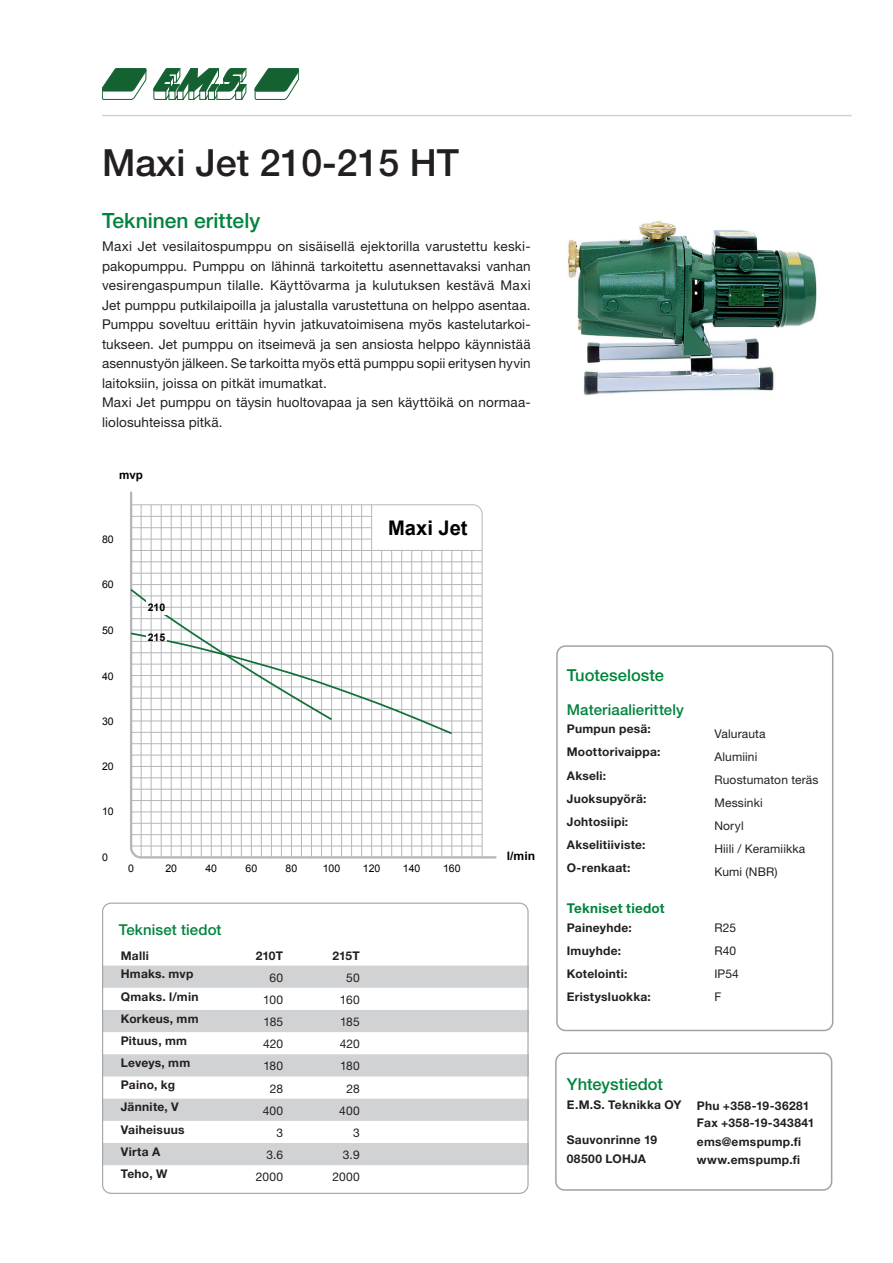
<style>
.page{position:relative;width:893px;height:1263px;background:#fff}
.page>*{position:absolute;margin:0;border:0;box-sizing:border-box;transform-origin:0 0}
.t1{font:500 37.5px "Helvetica Neue LT Std";color:#231f20}
.t2{font:500 21px "Helvetica Neue LT Std";color:#00843d}
.t3{font:700 20.25px "Arial";color:#000}
.t4{font:500 16.5px "Helvetica Neue LT Std";color:#00843d}
.t5{font:500 15px "Helvetica Neue LT Std";letter-spacing:.005em;color:#00843d}
.t6{font:13.5px/19.5px "Helvetica Neue LT Std";letter-spacing:.01em;color:#231f20}
.t7{font:700 13.5px "Helvetica Neue LT Std";letter-spacing:.02em;color:#00843d}
.t8{font:700 12px/16.6px "Helvetica Neue LT Std";letter-spacing:.02em;color:#231f20}
.t9{font:12px "Helvetica Neue LT Std";letter-spacing:.015em;color:#231f20}
.t10{font:700 11.7px "Arial";color:#000;scale:1.05 1}
.t11{font:700 11.7px "Arial";color:#000}
.t12{font:10.5px "Arial";color:#000}
.t13{font:700 10.5px "Arial";color:#000}
</style>
<div class="page">
<div style="left:555px;top:1052px;width:277px;height:139px;border:2px solid #9fa3a5;border-radius:9px"></div>
<svg style="left:102px;top:68px;width:197px;height:32px"></svg>
<hr style="left:103px;top:115px;width:748px;height:1px;background:#d1d2d4">
<svg style="left:104px;top:965px;width:423px;height:200px;fill:#d1d2d4"></svg>
<div style="left:556px;top:645px;width:277px;height:386px;border:2px solid #9fa3a5;border-radius:9px"></div>
<img style="left:568px;top:221px;width:249px;height:174px">
<div style="left:102px;top:902px;width:427px;height:292px;border:1px solid #9fa3a5;border-radius:9px"></div>
<svg style="left:130px;top:491px;width:367px;height:368px"></svg>
<svg style="left:130px;top:589px;width:322px;height:145px"></svg>
<h1 class="t1" style="left:102px;top:140px;width:359px">Maxi Jet 210-215 HT</h1>
<h2 class="t2" style="left:102px;top:208px;width:160px">Tekninen erittely</h2>
<p class="t6" style="left:102px;top:237px;width:430px">Maxi Jet vesilaitospumppu on sisäisellä ejektorilla varustettu keski&shy;pakopumppu. Pumppu on lähinnä tarkoitettu asennettavaksi vanhan vesirengaspumpun tilalle. Käyttövarma ja kulutuksen kestävä Maxi Jet pumppu putkilaipoilla ja jalustalla varustettuna on helppo asentaa.<br>Pumppu soveltuu erittäin hyvin jatkuvatoimisena myös kastelutarkoi&shy;tukseen. Jet pumppu on itseimevä ja sen ansiosta helppo käynnistää asennustyön jälkeen. Se tarkoitta myös että pumppu sopii eritysen hyvin laitoksiin, joissa on pitkät imumatkat.<br>Maxi Jet pumppu on täysin huoltovapaa ja sen käyttöikä on normaa&shy;liolosuhteissa pitkä.</p>
<p class="t11" style="left:119px;top:467px;width:25px">mvp</p>
<p class="t12" style="left:102px;top:532px;width:13px">80</p>
<p class="t12" style="left:102px;top:578px;width:13px">60</p>
<p class="t12" style="left:102px;top:623px;width:13px">50</p>
<p class="t12" style="left:102px;top:669px;width:13px">40</p>
<p class="t12" style="left:102px;top:714px;width:13px">30</p>
<p class="t12" style="left:102px;top:759px;width:13px">20</p>
<p class="t12" style="left:102px;top:804px;width:13px">10</p>
<p class="t13" style="left:148px;top:601px;width:19px">210</p>
<p class="t13" style="left:148px;top:631px;width:19px">215</p>
<h3 class="t3" style="left:388px;top:514px;width:81px">Maxi Jet</h3>
<p class="t12" style="left:102px;top:850px;width:7px">0</p>
<p class="t10" style="left:507px;top:848px;width:29px">l/min</p>
<p class="t12" style="left:128px;top:861px;width:7px">0</p>
<p class="t12" style="left:165px;top:861px;width:13px">20</p>
<p class="t12" style="left:205px;top:861px;width:13px">40</p>
<p class="t12" style="left:246px;top:861px;width:13px">60</p>
<p class="t12" style="left:286px;top:861px;width:13px">80</p>
<p class="t12" style="left:323px;top:861px;width:19px">100</p>
<p class="t12" style="left:363px;top:861px;width:19px">120</p>
<p class="t12" style="left:403px;top:861px;width:19px">140</p>
<p class="t12" style="left:443px;top:861px;width:19px">160</p>
<p class="t5" style="left:119px;top:920px;width:104px">Tekniset tiedot</p>
<p class="t8" style="left:121px;top:947px;width:30px">Malli</p>
<p class="t8" style="left:256px;top:947px;width:29px">210T</p>
<p class="t8" style="left:332px;top:947px;width:29px">215T</p>
<p class="t8" style="left:121px;top:965px;width:74px">Hmaks. mvp</p>
<p class="t9" style="left:270px;top:970px;width:15px">60</p>
<p class="t9" style="left:346px;top:970px;width:15px">50</p>
<p class="t8" style="left:121px;top:988px;width:79px">Qmaks. l/min</p>
<p class="t9" style="left:263px;top:992px;width:21px">100</p>
<p class="t9" style="left:340px;top:992px;width:21px">160</p>
<p class="t8" style="left:121px;top:1010px;width:79px">Korkeus, mm</p>
<p class="t9" style="left:263px;top:1015px;width:21px">185</p>
<p class="t9" style="left:340px;top:1015px;width:21px">185</p>
<p class="t8" style="left:121px;top:1032px;width:68px">Pituus, mm</p>
<p class="t9" style="left:263px;top:1037px;width:22px">420</p>
<p class="t9" style="left:340px;top:1037px;width:22px">420</p>
<p class="t8" style="left:121px;top:1054px;width:71px">Leveys, mm</p>
<p class="t9" style="left:263px;top:1059px;width:21px">180</p>
<p class="t9" style="left:340px;top:1059px;width:21px">180</p>
<p class="t8" style="left:121px;top:1076px;width:56px">Paino, kg</p>
<p class="t9" style="left:270px;top:1081px;width:15px">28</p>
<p class="t9" style="left:346px;top:1081px;width:15px">28</p>
<p class="t8" style="left:121px;top:1098px;width:59px">Jännite, V</p>
<p class="t9" style="left:263px;top:1103px;width:22px">400</p>
<p class="t9" style="left:339px;top:1103px;width:22px">400</p>
<p class="t8" style="left:121px;top:1121px;width:65px">Vaiheisuus</p>
<p class="t9" style="left:277px;top:1125px;width:8px">3</p>
<p class="t9" style="left:353px;top:1125px;width:8px">3</p>
<p class="t8" style="left:121px;top:1143px;width:41px">Virta A</p>
<p class="t9" style="left:266px;top:1148px;width:18px">3.6</p>
<p class="t9" style="left:343px;top:1148px;width:18px">3.9</p>
<p class="t8" style="left:121px;top:1165px;width:48px">Teho, W</p>
<p class="t9" style="left:256px;top:1170px;width:29px">2000</p>
<p class="t9" style="left:332px;top:1170px;width:29px">2000</p>
<p class="t4" style="left:567px;top:666px;width:99px">Tuoteseloste</p>
<p class="t5" style="left:567px;top:700px;width:119px">Materiaalierittely</p>
<p class="t8" style="left:567px;top:720px;width:86px">Pumpun pesä:</p>
<p class="t9" style="left:714px;top:726px;width:53px">Valurauta</p>
<p class="t8" style="left:567px;top:744px;width:95px">Moottorivaippa:</p>
<p class="t9" style="left:714px;top:749px;width:45px">Alumiini</p>
<p class="t8" style="left:567px;top:767px;width:41px">Akseli:</p>
<p class="t9" style="left:714px;top:772px;width:106px">Ruostumaton teräs</p>
<p class="t8" style="left:567px;top:790px;width:81px">Juoksupyörä:</p>
<p class="t9" style="left:714px;top:795px;width:50px">Messinki</p>
<p class="t8" style="left:567px;top:813px;width:63px">Johtosiipi:</p>
<p class="t9" style="left:714px;top:819px;width:31px">Noryl</p>
<p class="t8" style="left:567px;top:836px;width:80px">Akselitiiviste:</p>
<p class="t9" style="left:714px;top:842px;width:92px">Hiili / Keramiikka</p>
<p class="t8" style="left:567px;top:859px;width:65px">O-renkaat:</p>
<p class="t9" style="left:714px;top:865px;width:65px">Kumi (NBR)</p>
<p class="t7" style="left:567px;top:899px;width:99px">Tekniset tiedot</p>
<p class="t8" style="left:567px;top:919px;width:67px">Paineyhde:</p>
<p class="t9" style="left:714px;top:920px;width:23px">R25</p>
<p class="t8" style="left:567px;top:942px;width:56px">Imuyhde:</p>
<p class="t9" style="left:714px;top:943px;width:23px">R40</p>
<p class="t8" style="left:567px;top:965px;width:62px">Kotelointi:</p>
<p class="t9" style="left:714px;top:966px;width:26px">IP54</p>
<p class="t8" style="left:567px;top:988px;width:86px">Eristysluokka:</p>
<p class="t9" style="left:714px;top:989px;width:8px">F</p>
<p class="t4" style="left:567px;top:1074px;width:98px">Yhteystiedot</p>
<p class="t8" style="left:567px;top:1096px;width:116px">E.M.S. Teknikka OY</p>
<p class="t8" style="left:697px;top:1097px;width:119px">Phu +358-19-36281<br>Fax +358-19-343841</p>
<p class="t8" style="left:567px;top:1131px;width:92px">Sauvonrinne 19</p>
<p class="t8" style="left:697px;top:1133px;width:106px">ems@emspump.fi</p>
<p class="t8" style="left:567px;top:1150px;width:81px">08500 LOHJA</p>
<p class="t8" style="left:697px;top:1151px;width:105px">www.emspump.fi</p>
</div>
